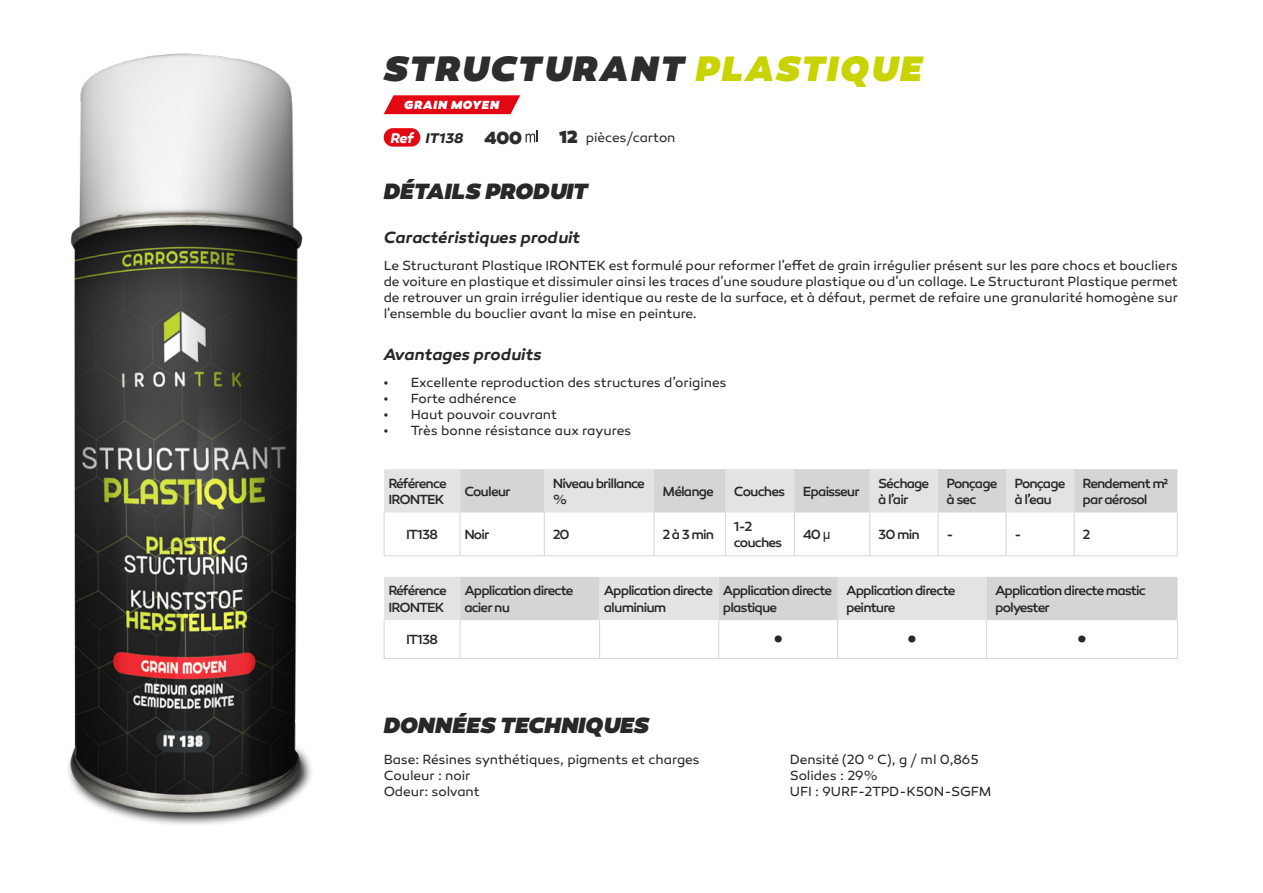
<style>
.page{position:relative;width:1263px;height:893px;background:#fff}
.page>*{position:absolute;margin:0;border:0;box-sizing:border-box;transform-origin:0 0}
.t1{font:italic 900 36px "Canaro";letter-spacing:.06em;color:#2d2d2c}
.t2{font:500 27px "Canaro";color:#282827}
.t3{font:italic 900 22.5px "Canaro";letter-spacing:.01em;color:#282827}
.t4{font:italic 600 16.5px "Canaro";letter-spacing:-.005em;color:#282827}
.t5{font:italic 700 14.25px "Canaro";color:#282827}
.t6{font:13.5px/16.2px "Canaro";letter-spacing:-.005em;color:#282827}
.t7{font:500 13.5px/16.2px "Canaro";letter-spacing:-.065em;color:#282827}
.t8{font:13.5px "Canaro";letter-spacing:-.005em;color:#2d2d2c}
.t9{font:italic 900 12px "Canaro";letter-spacing:.07em;color:#fff}
.s1{color:#c8d300}
.s2{color:#fff}
.s3{font-weight:900;font-style:normal;font-size:18px;color:#2d2d2c}
.s4{font-weight:900;font-size:18px}
.s5{font-family:"Arial";font-weight:400}
</style>
<div class="page">
<div style="left:384px;top:469px;width:793px;height:43px;background:#dfdcdd"></div>
<hr style="left:384px;top:512px;width:1px;height:43px;background:#d7d4d5">
<hr style="left:460px;top:512px;width:1px;height:43px;background:#d7d4d5">
<hr style="left:544px;top:512px;width:1px;height:43px;background:#d7d4d5">
<hr style="left:654px;top:512px;width:1px;height:43px;background:#d7d4d5">
<hr style="left:725px;top:512px;width:1px;height:43px;background:#d7d4d5">
<hr style="left:794px;top:512px;width:1px;height:43px;background:#d7d4d5">
<hr style="left:869px;top:512px;width:1px;height:43px;background:#d7d4d5">
<hr style="left:938px;top:512px;width:1px;height:43px;background:#d7d4d5">
<hr style="left:1006px;top:512px;width:1px;height:43px;background:#d7d4d5">
<hr style="left:1074px;top:512px;width:1px;height:43px;background:#d7d4d5">
<hr style="left:1177px;top:512px;width:1px;height:43px;background:#d7d4d5">
<hr style="left:384px;top:555px;width:76px;height:1px;background:#d7d4d5">
<hr style="left:460px;top:555px;width:84px;height:1px;background:#d7d4d5">
<hr style="left:544px;top:555px;width:110px;height:1px;background:#d7d4d5">
<hr style="left:654px;top:555px;width:71px;height:1px;background:#d7d4d5">
<hr style="left:725px;top:555px;width:69px;height:1px;background:#d7d4d5">
<hr style="left:794px;top:555px;width:76px;height:1px;background:#d7d4d5">
<hr style="left:870px;top:555px;width:68px;height:1px;background:#d7d4d5">
<hr style="left:938px;top:555px;width:68px;height:1px;background:#d7d4d5">
<hr style="left:1006px;top:555px;width:68px;height:1px;background:#d7d4d5">
<hr style="left:1074px;top:555px;width:104px;height:1px;background:#d7d4d5">
<svg style="left:384px;top:577px;width:793px;height:43px;background:#dcdadb"></svg>
<hr style="left:384px;top:620px;width:1px;height:38px;background:#d7d4d5">
<hr style="left:460px;top:620px;width:1px;height:38px;background:#d7d4d5">
<hr style="left:599px;top:620px;width:1px;height:38px;background:#d7d4d5">
<hr style="left:718px;top:620px;width:1px;height:38px;background:#d7d4d5">
<hr style="left:837px;top:620px;width:1px;height:38px;background:#d7d4d5">
<hr style="left:986px;top:620px;width:1px;height:38px;background:#d7d4d5">
<hr style="left:1177px;top:620px;width:1px;height:38px;background:#d7d4d5">
<hr style="left:384px;top:658px;width:76px;height:1px;background:#d7d4d5">
<hr style="left:460px;top:658px;width:140px;height:1px;background:#d7d4d5">
<hr style="left:600px;top:658px;width:119px;height:1px;background:#d7d4d5">
<hr style="left:719px;top:658px;width:119px;height:1px;background:#d7d4d5">
<hr style="left:838px;top:658px;width:148px;height:1px;background:#d7d4d5">
<hr style="left:986px;top:658px;width:192px;height:1px;background:#d7d4d5">
<div style="left:384px;top:128px;width:36px;height:19px;background:#e30613;border-radius:9px"></div>
<svg style="left:526px;top:130px;width:12px;height:12px"></svg>
<svg style="left:384px;top:95px;width:136px;height:19px;background:#e51a26"></svg>
<img style="left:68px;top:53px;width:243px;height:772px">
<h1 class="t1" style="left:384px;top:45px;width:540px">STRUCTURANT <span class="s1">PLASTIQUE</span></h1>
<p class="t9" style="left:404px;top:97px;width:97px">GRAIN MOYEN</p>
<p class="t5" style="left:390px;top:129px;width:133px"><span class="s2">Ref</span> IT138 <span class="s3">400</span></p>
<p class="t8" style="left:559px;top:129px;width:118px"><span class="s4">12</span> pièces/carton</p>
<h3 class="t3" style="left:384px;top:177px;width:206px">DÉTAILS PRODUIT</h3>
<p class="t4" style="left:384px;top:227px;width:198px">Caractéristiques produit</p>
<p class="t6" style="left:384px;top:257px;width:796px;text-align:justify">Le Structurant Plastique IRONTEK est formulé pour reformer l'effet de grain irrégulier présent sur les pare chocs et boucliers de voiture en plastique et dissimuler ainsi les traces d'une soudure plastique ou d'un collage. Le Structurant Plastique permet de retrouver un grain irrégulier identique au reste de la surface, et à défaut, permet de refaire une granularité homogène sur l'ensemble du bouclier avant la mise en peinture.</p>
<p class="t4" style="left:384px;top:344px;width:160px">Avantages produits</p>
<p class="t6" style="left:384px;top:374px;width:344px">• Excellente reproduction des structures d’origines</p>
<p class="t6" style="left:384px;top:390px;width:134px">• Forte adhérence</p>
<p class="t6" style="left:384px;top:407px;width:175px">• Haut pouvoir couvrant</p>
<p class="t6" style="left:384px;top:423px;width:249px">• Très bonne résistance aux rayures</p>
<p class="t7" style="left:388px;top:475px;width:60px">Référence<br>IRONTEK</p>
<p class="t7" style="left:464px;top:483px;width:48px">Couleur</p>
<p class="t7" style="left:553px;top:475px;width:94px">Niveau brillance %</p>
<p class="t7" style="left:662px;top:483px;width:53px">Mélange</p>
<p class="t7" style="left:734px;top:483px;width:53px">Couches</p>
<p class="t7" style="left:803px;top:483px;width:58px">Epaisseur</p>
<p class="t7" style="left:878px;top:475px;width:52px">Séchage à l’air</p>
<p class="t7" style="left:946px;top:475px;width:52px">Ponçage à sec</p>
<p class="t7" style="left:1014px;top:475px;width:52px">Ponçage à l’eau</p>
<p class="t7" style="left:1083px;top:475px;width:87px">Rendement m² par aérosol</p>
<p class="t7" style="left:406px;top:527px;width:33px">IT138</p>
<p class="t7" style="left:464px;top:527px;width:27px">Noir</p>
<p class="t7" style="left:553px;top:527px;width:18px">20</p>
<p class="t7" style="left:662px;top:527px;width:53px">2 à 3 min</p>
<p class="t7" style="left:734px;top:518px;width:50px">1-2 couches</p>
<p class="t7" style="left:803px;top:527px;width:29px">40 <span class="s5">µ</span></p>
<p class="t7" style="left:878px;top:527px;width:43px">30 min</p>
<p class="t7" style="left:946px;top:527px;width:9px">-</p>
<p class="t7" style="left:1014px;top:527px;width:9px">-</p>
<p class="t7" style="left:1082px;top:527px;width:9px">2</p>
<p class="t7" style="left:388px;top:583px;width:60px">Référence<br>IRONTEK</p>
<p class="t7" style="left:464px;top:583px;width:111px">Application directe acier nu</p>
<p class="t7" style="left:604px;top:583px;width:111px">Application directe aluminium</p>
<p class="t7" style="left:723px;top:583px;width:111px">Application directe plastique</p>
<p class="t7" style="left:846px;top:583px;width:111px">Application directe peinture</p>
<p class="t7" style="left:995px;top:583px;width:152px">Application directe mastic polyester</p>
<p class="t7" style="left:406px;top:632px;width:33px">IT138</p>
<h2 class="t2" style="left:774px;top:622px;width:11px">•</h2>
<h2 class="t2" style="left:908px;top:622px;width:11px">•</h2>
<h2 class="t2" style="left:1077px;top:622px;width:11px">•</h2>
<h3 class="t3" style="left:384px;top:710px;width:267px">DONNÉES TECHNIQUES</h3>
<p class="t6" style="left:384px;top:751px;width:317px">Base: Résines synthétiques, pigments et charges<br>Couleur : noir<br>Odeur: solvant</p>
<p class="t6" style="left:790px;top:751px;width:203px">Densité (20 º C), g / ml 0,865<br>Solides : 29%<br>UFI : 9URF-2TPD-K50N-SGFM</p>
</div>
